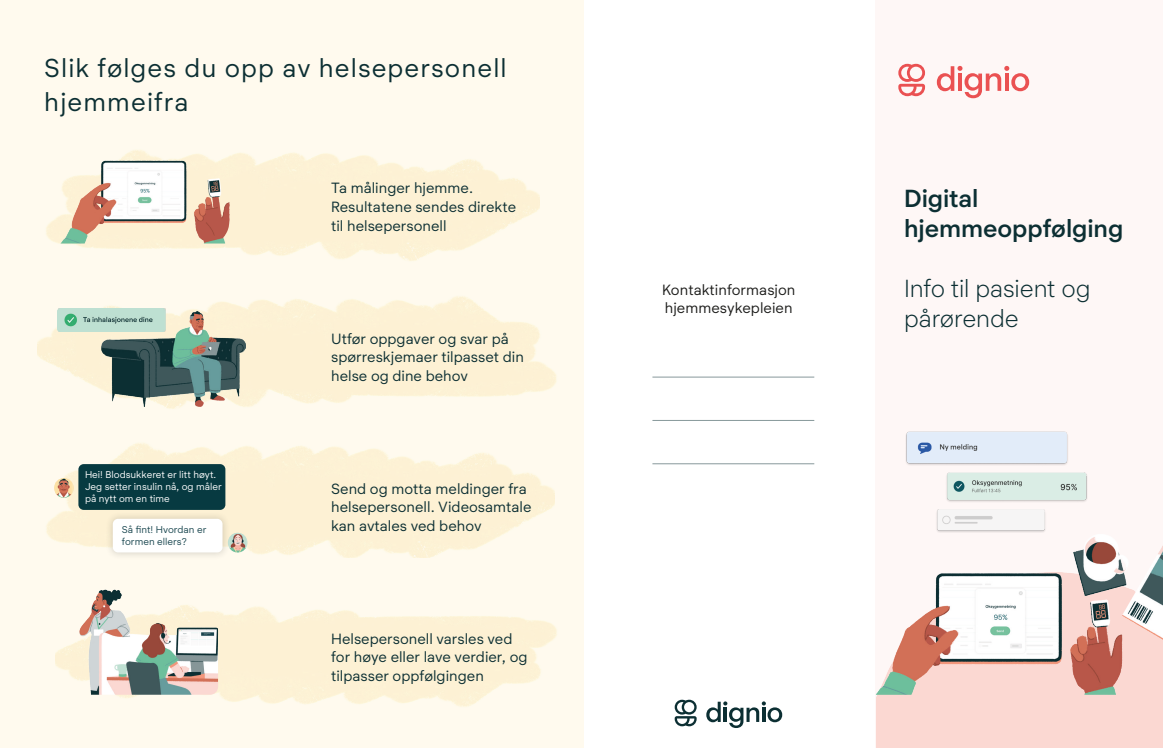
<style>
.page{position:relative;width:1163px;height:748px;background:#fff}
.page>*{position:absolute;margin:0;border:0;box-sizing:border-box;transform-origin:0 0}
.t1{font:26.25px/33.8px "Deckard";letter-spacing:.04em;color:#0c2f33}
.Tekst{font:300 25px/30px "Deckard";letter-spacing:-.005em;color:#0c2f33}
.Tekst-2{font:500 25px/30px "Deckard";letter-spacing:-.005em;color:#0c2f33}
.Tekst_reckless{font:15px/18.8px "Deckard";color:#0c2f33}
.Tekst-3{font:15px "Deckard";color:#1d1d1b}
.t2{font:10px/12px "Deckard";color:#fff}
.t3{font:10px/12px "Deckard";color:#19464f}
</style>
<div class="page">
<div style="left:0;top:0;width:583px;height:748px;background:#fffaee"></div>
<img style="left:38px;top:296px;width:518px;height:113px">
<img style="left:55px;top:606px;width:502px;height:101px">
<img style="left:46px;top:443px;width:508px;height:114px">
<div style="left:875px;top:0;width:287px;height:748px;background:#fef7f6"></div>
<img style="left:906px;top:431px;width:181px;height:100px">
<img style="left:876px;top:531px;width:286px;height:163px">
<img style="left:55px;top:149px;width:134px;height:94px">
<img style="left:189px;top:177px;width:49px;height:66px">
<hr style="left:652px;top:377px;width:162px;height:1px;background:#0c2f33">
<hr style="left:652px;top:420px;width:162px;height:1px;background:#0c2f33">
<hr style="left:652px;top:463px;width:162px;height:1px;background:#0c2f33">
<svg style="left:706px;top:701px;width:76px;height:27px"></svg>
<svg style="left:674px;top:699px;width:22px;height:27px"></svg>
<svg style="left:936px;top:66px;width:93px;height:32px"></svg>
<svg style="left:898px;top:64px;width:26px;height:32px"></svg>
<img style="left:102px;top:311px;width:143px;height:95px">
<div style="left:78px;top:464px;width:147px;height:46px;background:#073a41;border-radius:5px"></div>
<img style="left:54px;top:478px;width:20px;height:20px;border-radius:10px">
<div style="left:105px;top:511px;width:125px;height:49px;background:#1d1d1b;opacity:.2"></div>
<div style="left:113px;top:519px;width:109px;height:33px;background:#fff;border-radius:5px"></div>
<img style="left:228px;top:533px;width:19px;height:19px;border-radius:10px">
<img style="left:58px;top:308px;width:110px;height:24px">
<img style="left:73px;top:589px;width:145px;height:105px">
<p class="t1" style="left:44px;top:49px;width:464px">Slik følges du opp av helsepersonell hjemmeifra</p>
<p class="Tekst_reckless" style="left:331px;top:178px;width:186px">Ta målinger hjemme.<br>Resultatene sendes direkte</p>
<p class="Tekst_reckless" style="left:331px;top:215px;width:117px">til helsepersonell</p>
<p class="t2" style="left:85px;top:467px;width:138px">Hei! Blodsukkeret er litt høyt.<br>Jeg setter insulin nå, og måler på nytt om en time</p>
<p class="t3" style="left:122px;top:523px;width:86px">Så fint! Hvordan er formen ellers?</p>
<p class="Tekst_reckless" style="left:331px;top:328px;width:194px">Utfør oppgaver og svar på spørreskjemaer tilpasset din helse og dine behov</p>
<p class="Tekst_reckless" style="left:331px;top:478px;width:202px">Send og motta meldinger fra helsepersonell. Videosamtale kan avtales ved behov</p>
<p class="Tekst_reckless" style="left:331px;top:628px;width:198px">Helsepersonell varsles ved for høye eller lave verdier, og tilpasser oppfølgingen</p>
<p class="Tekst-3" style="left:662px;top:278px;width:135px">Kontaktinformasjon</p>
<p class="Tekst-3" style="left:664px;top:296px;width:129px">hjemmesykepleien</p>
<p class="Tekst-2" style="left:904px;top:181px;width:221px">Digital hjemmeoppfølging</p>
<p class="Tekst" style="left:904px;top:271px;width:188px">Info til pasient og pårørende</p>
</div>
